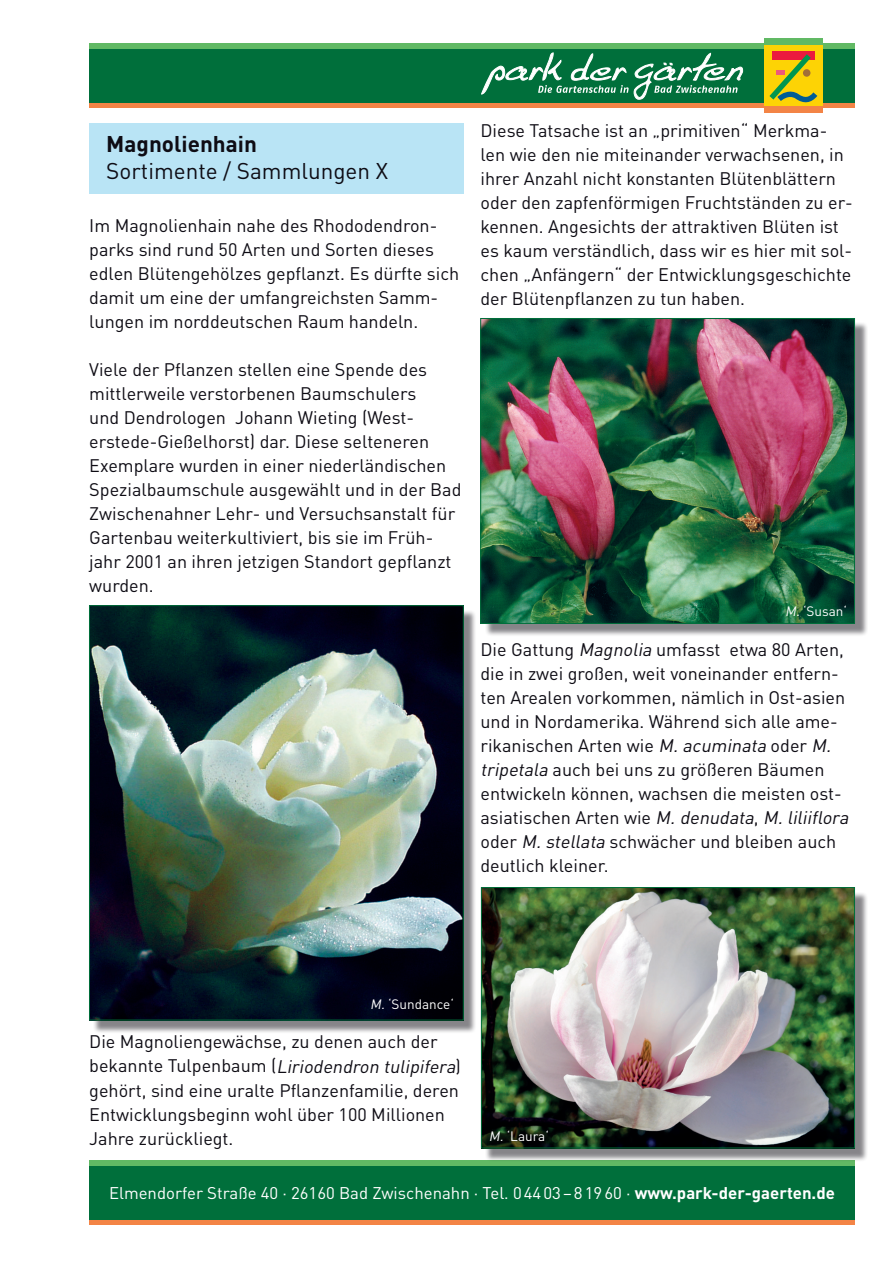
<style>
.page{position:relative;width:893px;height:1263px;background:#fff}
.page>*{position:absolute;margin:0;border:0;box-sizing:border-box;transform-origin:0 0}
.t1{font:22.5px "DINOT";color:#0e0c14}
.t2{font:700 22.5px "DINOT";color:#0e0c14}
.t3{font:18px/24px "DINOT";color:#0e0c14}
.t4{font:16.8px "DINOT";color:#fff}
.t5{font:13.5px "DINOT";color:#fff}
.s1{font-style:italic}
.s2{font-weight:700}
</style>
<div class="page">
<div style="left:89px;top:123px;width:374px;height:71px;background:#b9e4f5"></div>
<div style="left:89px;top:44px;width:766px;height:5px;background:#61b964"></div>
<div style="left:89px;top:102px;width:766px;height:6px;background:#f38446"></div>
<div style="left:89px;top:49px;width:766px;height:53px;background:#006f3b"></div>
<svg style="left:482px;top:53px;width:261px;height:47px"></svg>
<div style="left:764px;top:45px;width:59px;height:61px;background:#fdd305"></div>
<div style="left:772px;top:52px;width:43px;height:8px;background:#eb1a3e"></div>
<svg style="left:769px;top:54px;width:48px;height:49px"></svg>
<div style="left:764px;top:106px;width:59px;height:7px;background:#f38446"></div>
<div style="left:764px;top:38px;width:59px;height:7px;background:#61b964"></div>
<div style="left:89px;top:1161px;width:766px;height:5px;background:#61b964"></div>
<div style="left:89px;top:1219px;width:766px;height:6px;background:#f38446"></div>
<div style="left:89px;top:1166px;width:766px;height:53px;background:#006f3b"></div>
<div style="left:93px;top:609px;width:384px;height:424px;background:#0e0c14;opacity:.5"></div>
<img style="left:91px;top:607px;width:370px;height:411px">
<div style="left:89px;top:605px;width:374px;height:415px;border:1px solid #006f3b"></div>
<div style="left:484px;top:322px;width:384px;height:315px;background:#0e0c14;opacity:.5"></div>
<img style="left:482px;top:320px;width:371px;height:302px">
<div style="left:480px;top:318px;width:375px;height:306px;border:1px solid #006f3b"></div>
<div style="left:485px;top:891px;width:383px;height:270px;background:#0e0c14;opacity:.5"></div>
<img style="left:483px;top:889px;width:370px;height:257px">
<div style="left:481px;top:887px;width:374px;height:261px;border:1px solid #006f3b"></div>
<p class="t2" style="left:106px;top:129px;width:152px">Magnolienhain</p>
<p class="t1" style="left:106px;top:157px;width:283px">Sortimente / Sammlungen X</p>
<p class="t3" style="left:89px;top:213px;width:371px">Im Magnolienhain nahe des Rhododendron&shy;parks sind rund 50 Arten und Sorten dieses edlen Blütengehölzes gepflanzt. Es dürfte sich damit um eine der umfangreichsten Samm&shy;lungen im norddeutschen Raum handeln.</p>
<p class="t3" style="left:89px;top:357px;width:374px">Viele der Pflanzen stellen eine Spende des mittlerweile verstorbenen Baumschulers<br>und Dendrologen Johann Wieting (West&shy;erstede-Gießelhorst) dar. Diese selteneren Exemplare wurden in einer niederländischen Spezialbaumschule ausgewählt und in der Bad Zwischenahner Lehr- und Versuchsanstalt für Gartenbau weiterkultiviert, bis sie im Früh&shy;jahr 2001 an ihren jetzigen Standort gepflanzt wurden.</p>
<p class="t3" style="left:480px;top:118px;width:374px">Diese Tatsache ist an „primitiven“ Merkma&shy;len wie den nie miteinander verwachsenen, in ihrer Anzahl nicht konstanten Blütenblättern oder den zapfenförmigen Fruchtständen zu er&shy;kennen. Angesichts der attraktiven Blüten ist es kaum verständlich, dass wir es hier mit sol&shy;chen „Anfängern“ der Entwicklungsgeschichte der Blütenpflanzen zu tun haben.</p>
<p class="t5" style="left:785px;top:602px;width:64px"><span class="s1">M.</span>‘Susan‘</p>
<p class="t3" style="left:480px;top:637px;width:373px">Die Gattung <span class="s1">Magnolia</span> umfasst etwa 80 Arten, die in zwei großen, weit voneinander entfern&shy;ten Arealen vorkommen, nämlich in Ost-asien und in Nordamerika. Während sich alle ame&shy;rikanischen Arten wie <span class="s1">M.acuminata</span> oder <span class="s1">M. tripetala</span> auch bei uns zu größeren Bäumen entwickeln können, wachsen die meisten ost&shy;a s i a t i s c h e n A rt e n w i e <span class="s1">M.denudata</span>, <span class="s1">M.liliiflora </span>oder <span class="s1">M.stellata</span> schwächer und bleiben auch deutlich kleiner.</p>
<p class="t5" style="left:370px;top:996px;width:85px"><span class="s1">M.</span>‘Sundance‘</p>
<p class="t3" style="left:89px;top:1030px;width:373px">Die Magnoliengewächse, zu denen auch der<br>b e ka n n t e Tu l p e n b a u m ( <span class="s1">Liriodendron tulipifera</span>) gehört, sind eine uralte Pflanzenfamilie, deren Entwicklungsbeginn wohl über 100 Millionen Jahre zurückliegt.</p>
<p class="t5" style="left:489px;top:1128px;width:62px"><span class="s1">M.</span>‘Laura‘</p>
<p class="t4" style="left:109px;top:1182px;width:727px">Elmendorfer Straße 40 · 26160 Bad Zwischenahn · Tel. 04403–81960 · <span class="s2">www.park-der-gaerten.de</span></p>
</div>
